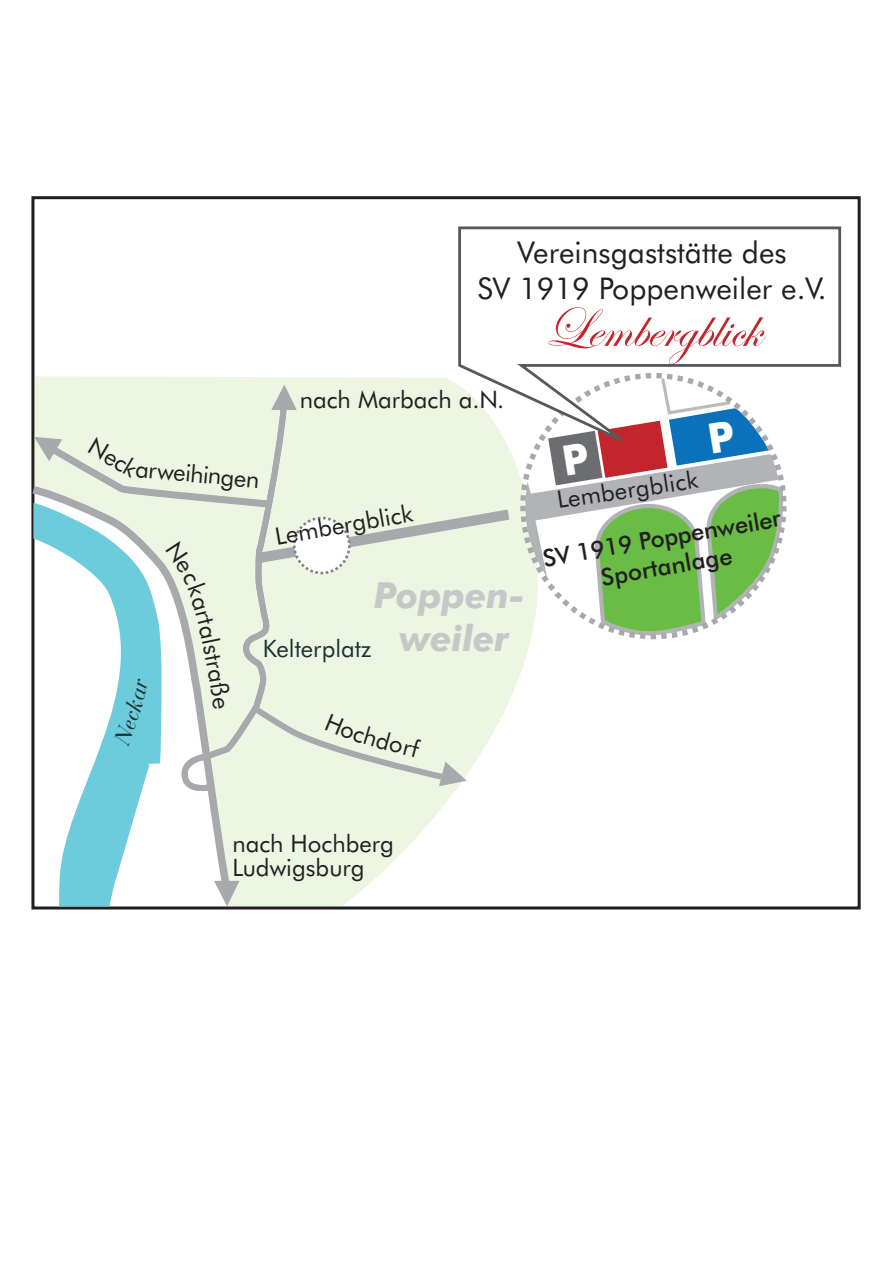
<style>
.page{position:relative;width:893px;height:1263px;background:#fff}
.page>*{position:absolute;margin:0;border:0;box-sizing:border-box;transform-origin:0 0}
.t1{font:57px "Edwardian Script ITC";color:#c3252d}
.t2{font:italic 700 36px/43.2px "Futura BT";letter-spacing:-.01em;color:#bcbdc0;text-align:center}
.t3{font:30px/36px "Futura BT";color:#231f20;text-align:center}
.t4{font:24px/24px "Futura BT";color:#231f20}
.t5{font:500 24px/28.5px "Futura BT";color:#231f20;text-align:center}
.t6{font:24px "Futura BT";color:#1c2f31}
</style>
<div class="page">
<div style="left:31px;top:196px;width:830px;height:713px;background:#fff;border:3px solid #231f20"></div>
<svg style="left:33px;top:376px;width:505px;height:530px;fill:#edf6e2"></svg>
<svg style="left:33px;top:896px;width:132px;height:10px"></svg>
<svg style="left:31px;top:481px;width:204px;height:415px"></svg>
<svg style="left:457px;top:226px;width:385px;height:152px"></svg>
<svg style="left:214px;top:881px;width:25px;height:25px"></svg>
<svg style="left:34px;top:378px;width:751px;height:415px"></svg>
<p class="t3" style="left:477px;top:234px;width:351px">Vereinsgaststätte des<br>SV 1919 Poppenweiler e.V.</p>
<h1 class="t1" style="left:544px;top:297px;width:218px">Lembergblick</h1>
<p class="t4" style="left:97px;top:433px;width:54px;rotate:31deg">Neck</p>
<p class="t4" style="left:137px;top:456px;width:126px;rotate:5deg">arweihingen</p>
<p class="t4" style="left:300px;top:387px;width:206px">nach Marbach a.N.</p>
<p class="t4" style="left:273px;top:524px;width:141px;rotate:-10deg">Lembergblick</p>
<h2 class="t2" style="left:373px;top:574px;width:153px">Poppen&shy;weiler</h2>
<p class="t6" style="left:263px;top:634px;width:110px">Kelterplatz</p>
<p class="t4" style="left:555px;top:488px;width:143px;rotate:-9deg">Lembergblick</p>
<p class="t5" style="left:540px;top:545px;width:243px;rotate:-10deg">SV 1919 Poppenweiler<br>Sportanlage</p>
<p class="t4" style="left:380px;top:727px;width:45px;rotate:15deg">dorf</p>
<p class="t4" style="left:232px;top:831px;width:163px">nach Hochberg<br>Ludwigsburg</p>
</div>
